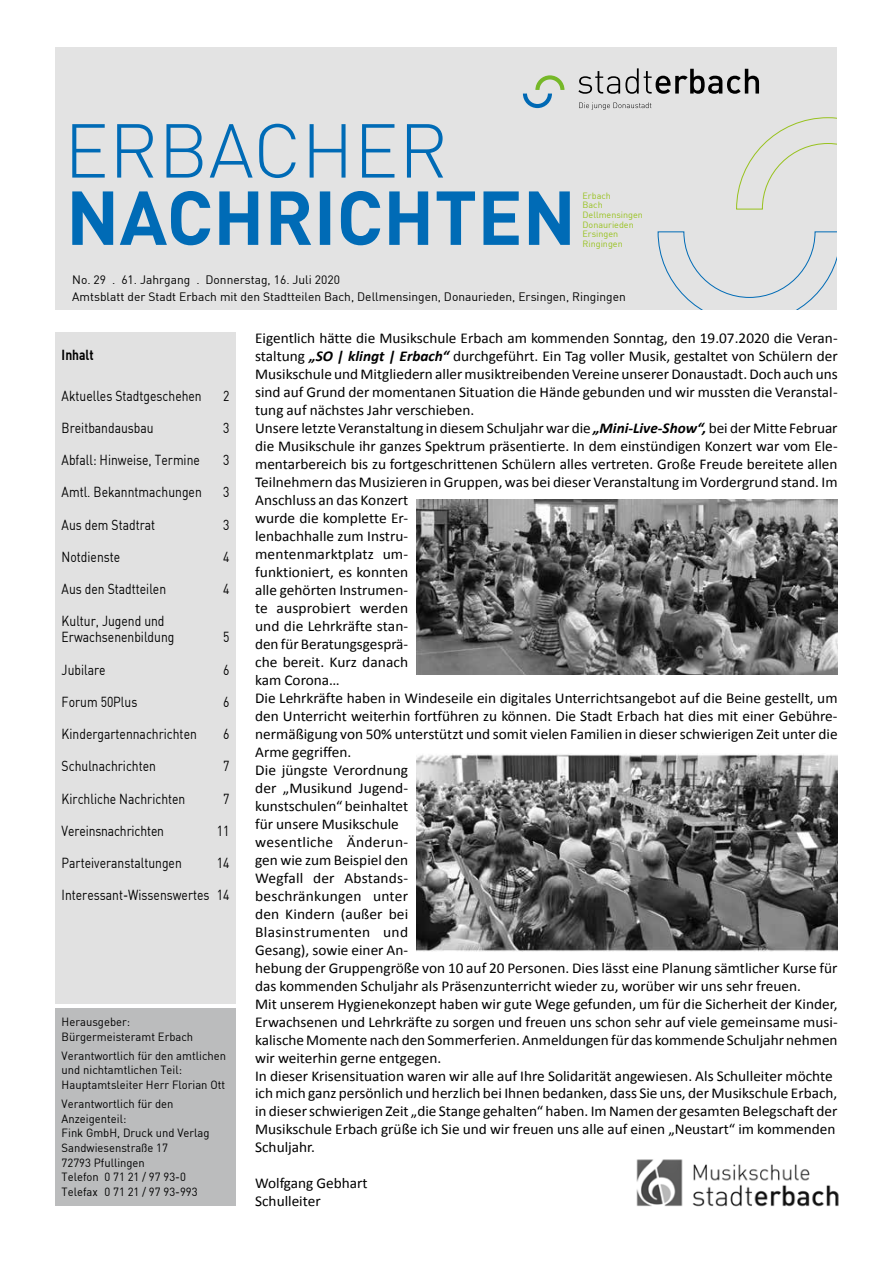
<style>
.page{position:relative;width:893px;height:1263px;background:#fff}
.page>*{position:absolute;margin:0;border:0;box-sizing:border-box;transform-origin:0 0}
.t1{font:15px/18px "Calibri";color:#000}
.t2{font:14.25px/16.2px "DIN";color:#000;scale:.85 1}
.t3{font:700 14.25px "DIN";color:#000;scale:.85 1}
.t4{font:12px/16.6px "DIN";color:#000}
.t5{font:11.7px/14.7px "DIN";color:#000;scale:.96 1}
.t6{font:8.85px/9.6px "DIN";color:#98c21e}
.s1{font-weight:700;font-style:italic}
</style>
<div class="page">
<div style="left:55px;top:47px;width:783px;height:263px;background:#e3e3e3"></div>
<svg style="left:523px;top:75px;width:41px;height:33px"></svg>
<svg style="left:579px;top:103px;width:72px;height:7px"></svg>
<svg style="left:578px;top:68px;width:181px;height:26px"></svg>
<svg style="left:72px;top:191px;width:498px;height:54px"></svg>
<svg style="left:72px;top:124px;width:371px;height:54px"></svg>
<svg style="left:657px;top:231px;width:181px;height:79px"></svg>
<svg style="left:736px;top:117px;width:102px;height:93px"></svg>
<div style="left:55px;top:1008px;width:181px;height:197px;background:#bbbcbd"></div>
<div style="left:55px;top:332px;width:181px;height:671px;background:#e1e1e1"></div>
<img style="left:417px;top:500px;width:421px;height:174px">
<img style="left:417px;top:754px;width:421px;height:197px">
<img style="left:636px;top:1159px;width:203px;height:48px">
<p class="t6" style="left:583px;top:191px;width:62px">Erbach<br>Bach<br>Dellmensingen<br>Donaurieden<br>Ersingen<br>Ringingen</p>
<p class="t4" style="left:72px;top:271px;width:555px">No. 29 . 61. Jahrgang . Donnerstag, 16. Juli 2020<br>Amtsblatt der Stadt Erbach mit den Stadtteilen Bach, Dellmensingen, Donaurieden, Ersingen, Ringingen</p>
<p class="t1" style="left:255px;top:329px;width:584px">Eigentlich hätte die Musikschule Erbach am kommenden Sonntag, den 19.07.2020 die Veran&shy;staltung <span class="s1">„SO | klingt | Erbach“</span> durchgeführt. Ein Tag voller Musik, gestaltet von Schülern der Musikschule und Mitgliedern aller musiktreibenden Vereine unserer Donaustadt. Doch auch uns sind auf Grund der momentanen Situation die Hände gebunden und wir mussten die Veranstal&shy;tung auf nächstes Jahr verschieben.<br>Unsere letzte Veranstaltung in diesem Schuljahr war die <span class="s1">„Mini-Live-Show“,</span> bei der Mitte Februar die Musikschule ihr ganzes Spektrum präsentierte. In dem einstündigen Konzert war vom Ele&shy;mentarbereich bis zu fortgeschrittenen Schülern alles vertreten. Große Freude bereitete allen Teilnehmern das Musizieren in Gruppen, was bei dieser Veranstaltung im Vordergrund stand. Im Anschluss an das Konzert<br>wurde die komplette Er-<br>lenbachhalle zum Instru-<br>mentenmarktplatz um-<br>funktioniert, es konnten<br>alle gehörten Instrumen-<br>te ausprobiert werden<br>und die Lehrkräfte stan-<br>den für Beratungsgesprä-<br>che bereit. Kurz danach<br>kam Corona…<br>Die Lehrkräfte haben in Windeseile ein digitales Unterrichtsangebot auf die Beine gestellt, um den Unterricht weiterhin fortführen zu können. Die Stadt Erbach hat dies mit einer Gebühre&shy;nermäßigung von 50% unterstützt und somit vielen Familien in dieser schwierigen Zeit unter die Arme gegriffen.<br>Die jüngste Verordnung<br>der „Musikund Jugend-<br>kunstschulen“ beinhaltet<br>für unsere Musikschule<br>wesentliche Änderun-<br>gen wie zum Beispiel den<br>Wegfall der Abstands-<br>beschränkungen unter<br>den Kindern (außer bei<br>Blasinstrumenten und<br>Gesang), sowie einer An-<br>hebung der Gruppengröße von 10 auf 20 Personen. Dies lässt eine Planung sämtlicher Kurse für das kommenden Schuljahr als Präsenzunterricht wieder zu, worüber wir uns sehr freuen.<br>Mit unserem Hygienekonzept haben wir gute Wege gefunden, um für die Sicherheit der Kinder, Erwachsenen und Lehrkräfte zu sorgen und freuen uns schon sehr auf viele gemeinsame musi&shy;kalische Momente nach den Sommerferien. Anmeldungen für das kommende Schuljahr nehmen wir weiterhin gerne entgegen.<br>In dieser Krisensituation waren wir alle auf Ihre Solidarität angewiesen. Als Schulleiter möchte ich mich ganz persönlich und herzlich bei Ihnen bedanken, dass Sie uns, der Musikschule Erbach, in dieser schwierigen Zeit „die Stange gehalten“ haben. Im Namen der gesamten Belegschaft der Musikschule Erbach grüße ich Sie und wir freuen uns alle auf einen „Neustart“ im kommenden Schuljahr.</p>
<p class="t1" style="left:255px;top:1174px;width:114px">Wolfgang Gebhart<br>Schulleiter</p>
<p class="t3" style="left:62px;top:345px;width:39px">Inhalt</p>
<p class="t2" style="left:62px;top:387px;width:166px">Aktuelles Stadtgeschehen</p>
<p class="t2" style="left:223px;top:387px;width:9px">2</p>
<p class="t2" style="left:62px;top:419px;width:110px">Breitbandausbau</p>
<p class="t2" style="left:223px;top:419px;width:9px">3</p>
<p class="t2" style="left:62px;top:451px;width:164px">Abfall: Hinweise, Termine</p>
<p class="t2" style="left:223px;top:451px;width:9px">3</p>
<p class="t2" style="left:62px;top:484px;width:166px">Amtl. Bekanntmachungen</p>
<p class="t2" style="left:223px;top:484px;width:9px">3</p>
<p class="t2" style="left:62px;top:516px;width:112px">Aus dem Stadtrat</p>
<p class="t2" style="left:223px;top:516px;width:9px">3</p>
<p class="t2" style="left:62px;top:548px;width:70px">Notdienste</p>
<p class="t2" style="left:223px;top:548px;width:9px">4</p>
<p class="t2" style="left:62px;top:580px;width:124px">Aus den Stadtteilen</p>
<p class="t2" style="left:223px;top:580px;width:9px">4</p>
<p class="t2" style="left:62px;top:613px;width:134px">Kultur, Jugend und<br>Erwachsenenbildung</p>
<p class="t2" style="left:223px;top:629px;width:9px">5</p>
<p class="t2" style="left:62px;top:661px;width:53px">Jubilare</p>
<p class="t2" style="left:223px;top:661px;width:9px">6</p>
<p class="t2" style="left:62px;top:693px;width:91px">Forum 50Plus</p>
<p class="t2" style="left:223px;top:693px;width:9px">6</p>
<p class="t2" style="left:62px;top:726px;width:161px">Kindergartennachrichten</p>
<p class="t2" style="left:223px;top:726px;width:9px">6</p>
<p class="t2" style="left:62px;top:758px;width:112px">Schulnachrichten</p>
<p class="t2" style="left:223px;top:758px;width:9px">7</p>
<p class="t2" style="left:62px;top:790px;width:147px">Kirchliche Nachrichten</p>
<p class="t2" style="left:223px;top:790px;width:9px">7</p>
<p class="t2" style="left:62px;top:822px;width:122px">Vereinsnachrichten</p>
<p class="t2" style="left:217px;top:822px;width:16px">11</p>
<p class="t2" style="left:62px;top:855px;width:143px">Parteiveranstaltungen</p>
<p class="t2" style="left:217px;top:855px;width:16px">14</p>
<p class="t2" style="left:62px;top:887px;width:199px">Interessant-Wissenswertes 14</p>
<p class="t5" style="left:62px;top:1014px;width:139px">Herausgeber:<br>Bürgermeisteramt Erbach</p>
<p class="t5" style="left:62px;top:1048px;width:173px">Verantwortlich für den amtlichen und nichtamtlichen Teil:<br>Hauptamtsleiter Herr Florian Ott</p>
<p class="t5" style="left:62px;top:1096px;width:156px">Verantwortlich für den<br>Anzeigenteil:<br>Fink GmbH, Druck und Verlag<br>Sandwiesenstraße 17<br>72793 Pfullingen<br>Telefon 0 71 21 / 97 93-0<br>Telefax 0 71 21 / 97 93-993</p>
</div>
